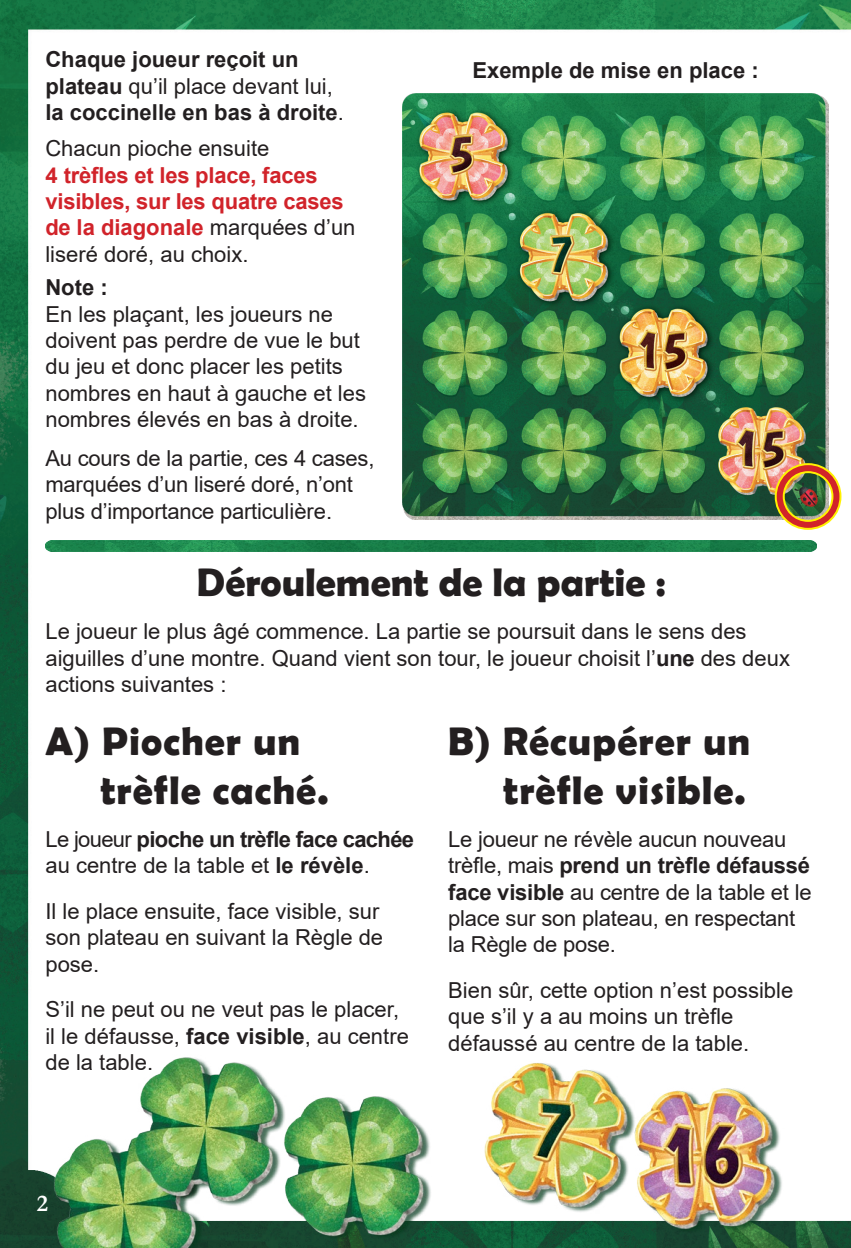
<style>
.page{position:relative;width:851px;height:1248px;background:#fff}
.page>*{position:absolute;margin:0;border:0;box-sizing:border-box;transform-origin:0 0}
.t1{font:700 40px/48px "Berlin Sans FB Demi";letter-spacing:.025em;color:#231f20}
.t2{font:700 40px "Berlin Sans FB Demi";color:#231f20}
.t3{font:700 24px "Garamond";color:#fff}
.t4{font:22px/26.4px "Arial";color:#231f20}
.t5{font:700 22px/26.4px "Arial";color:#231f20}
.t6{font:700 22px/26.4px "Arial";letter-spacing:-.01em;color:#d1232a}
.t7{font:700 22px/26.4px "Arial";letter-spacing:-.03em;color:#231f20}
.s1{font-weight:400}
.s2{font-weight:400;color:#231f20}
.s3{font-weight:700}
</style>
<div class="page">
<img style="left:0;top:0;width:850px;height:1247px">
<img style="left:403px;top:93px;width:425px;height:426px">
<img style="left:45px;top:540px;width:771px;height:11px">
<img style="left:471px;top:1024px;width:341px;height:223px">
<img style="left:34px;top:1025px;width:402px;height:222px">
<div style="left:774px;top:463px;width:67px;height:67px;border:10px solid #fff101;border-radius:50%"></div>
<div style="left:776px;top:465px;width:63px;height:63px;border:6px solid #d1232a;border-radius:50%"></div>
<p class="t5" style="left:45px;top:47px;width:300px">Chaque joueur reçoit un plateau <span class="s1">qu’il place devant lui, </span>la coccinelle en bas à droite<span class="s1">.</span></p>
<p class="t4" style="left:45px;top:135px;width:225px">Chacun pioche ensuite</p>
<p class="t6" style="left:45px;top:162px;width:311px">4 trèfles et les place, faces visibles, sur les quatre cases de la diagonale <span class="s2">marquées d’un liseré doré, au choix.</span></p>
<p class="t5" style="left:45px;top:274px;width:64px">Note :</p>
<p class="t4" style="left:45px;top:300px;width:322px">En les plaçant, les joueurs ne doivent pas perdre de vue le but du jeu et donc placer les petits nombres en haut à gauche et les nombres élevés en bas à droite.</p>
<p class="t4" style="left:45px;top:444px;width:330px">Au cours de la partie, ces 4 cases, marquées d’un liseré doré, n’ont plus d’importance particulière.</p>
<p class="t5" style="left:472px;top:58px;width:288px">Exemple de mise en place :</p>
<h1 class="t2" style="left:197px;top:559px;width:470px">Déroulement de la partie :</h1>
<p class="t4" style="left:45px;top:618px;width:746px">Le joueur le plus âgé commence. La partie se poursuit dans le sens des aiguilles d’une montre. Quand vient son tour, le joueur choisit l’<span class="s3">une</span> des deux actions suivantes :</p>
<h1 class="t1" style="left:100px;top:717px;width:230px;text-indent:-55px">A) Piocher un trèfle caché.</h1>
<p class="t7" style="left:45px;top:826px;width:370px"><span class="s1">Le joueur</span> pioche un trèfle face cachée <span class="s1">au centre de la table et</span> le révèle<span class="s1">.</span></p>
<p class="t4" style="left:45px;top:897px;width:339px">Il le place ensuite, face visible, sur son plateau en suivant la Règle de pose.</p>
<p class="t4" style="left:45px;top:996px;width:365px">S’il ne peut ou ne veut pas le placer, il le défausse, <span class="s3">face visible</span>, au centre de la table.</p>
<h1 class="t1" style="left:448px;top:717px;width:303px;text-align:right">B) Récupérer un trèfle visible.</h1>
<p class="t4" style="left:448px;top:825px;width:365px">Le joueur ne révèle aucun nouveau trèfle, mais <span class="s3">prend un trèfle défaussé face visible</span> au centre de la table et le place sur son plateau, en respectant la Règle de pose.</p>
<p class="t4" style="left:448px;top:976px;width:346px">Bien sûr, cette option n’est possible que s’il y a au moins un trèfle défaussé au centre de la table.</p>
<p class="t3" style="left:37px;top:1187px;width:13px">2</p>
</div>
